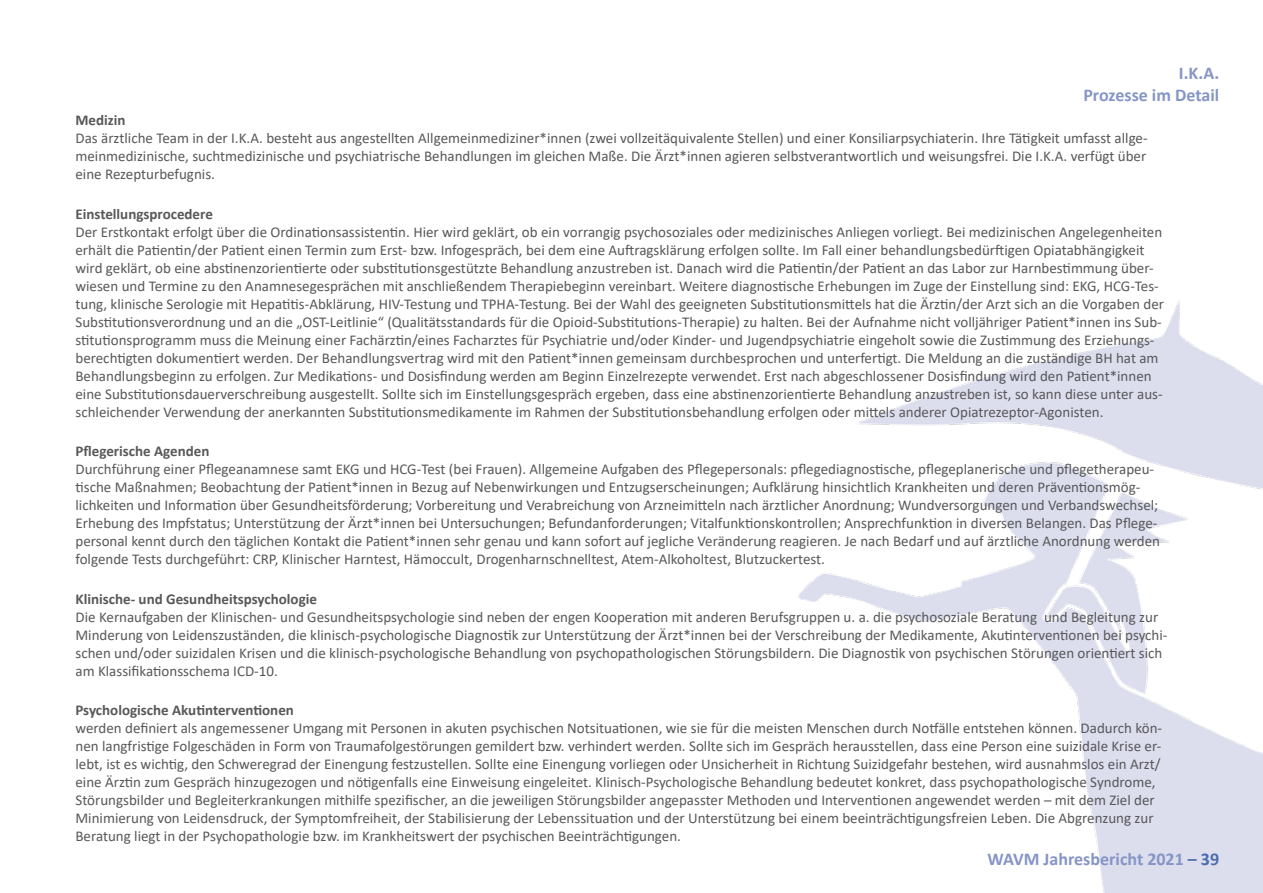
<style>
.page{position:relative;width:1263px;height:893px;background:#fff}
.page>*{position:absolute;margin:0;border:0;box-sizing:border-box;transform-origin:0 0}
.t1{font:700 18px/21.6px "Calibri";color:#8695c6;text-align:right}
.t2{font:15px/18px "Calibri";color:#58585a}
.t3{font:700 15px "Calibri";color:#58585a}
.s1{color:#4c6cae}
</style>
<div class="page">
<img style="left:797px;top:301px;width:466px;height:592px">
<p class="t1" style="left:1083px;top:62px;width:137px">I.K.A.<br>Prozesse im Detail</p>
<p class="t3" style="left:75px;top:109px;width:52px">Medizin</p>
<p class="t2" style="left:75px;top:129px;width:1074px;text-align:justify">Das ärztliche Team in der I.K.A. besteht aus angestellten Allgemeinmediziner*innen (zwei vollzeitäquivalente Stellen) und einer Konsiliarpsychiaterin. Ihre Tätigkeit umfasst allge&shy;meinmedizinische, suchtmedizinische und psychiatrische Behandlungen im gleichen Maße. Die Ärzt*innen agieren selbstverantwortlich und weisungsfrei. Die I.K.A. verfügt über eine Rezepturbefugnis.</p>
<p class="t3" style="left:75px;top:203px;width:139px">Einstellungsprocedere</p>
<p class="t2" style="left:75px;top:222px;width:1090px">Der Erstkontakt erfolgt über die Ordinationsassistentin. Hier wird geklärt, ob ein vorrangig psychosoziales oder medizinisches Anliegen vorliegt. Bei medizinischen Angelegenheiten erhält die Patientin/der Patient einen Termin zum Erst- bzw. Infogespräch, bei dem eine Auftragsklärung erfolgen sollte. Im Fall einer behandlungsbedürftigen Opiatabhängigkeit wird geklärt, ob eine abstinenzorientierte oder substitutionsgestützte Behandlung anzustreben ist. Danach wird die Patientin/der Patient an das Labor zur Harnbestimmung über&shy;wiesen und Termine zu den Anamnesegesprächen mit anschließendem Therapiebeginn vereinbart. Weitere diagnostische Erhebungen im Zuge der Einstellung sind: EKG, HCG-Tes&shy;tung, klinische Serologie mit Hepatitis-Abklärung, HIV-Testung und TPHA-Testung. Bei der Wahl des geeigneten Substitutionsmittels hat die Ärztin/der Arzt sich an die Vorgaben der Substitutionsverordnung und an die „OST-Leitlinie“ (Qualitätsstandards für die Opioid-Substitutions-Therapie) zu halten. Bei der Aufnahme nicht volljähriger Patient*innen ins Sub&shy;stitutionsprogramm muss die Meinung einer Fachärztin/eines Facharztes für Psychiatrie und/oder Kinder- und Jugendpsychiatrie eingeholt sowie die Zustimmung des Erziehungs&shy;berechtigten dokumentiert werden. Der Behandlungsvertrag wird mit den Patient*innen gemeinsam durchbesprochen und unterfertigt. Die Meldung an die zuständige BH hat am Behandlungsbeginn zu erfolgen. Zur Medikations- und Dosisfindung werden am Beginn Einzelrezepte verwendet. Erst nach abgeschlossener Dosisfindung wird den Patient*innen eine Substitutionsdauerverschreibung ausgestellt. Sollte sich im Einstellungsgespräch ergeben, dass eine abstinenzorientierte Behandlung anzustreben ist, so kann diese unter aus&shy;schleichender Verwendung der anerkannten Substitutionsmedikamente im Rahmen der Substitutionsbehandlung erfolgen oder mittels anderer Opiatrezeptor-Agonisten.</p>
<p class="t3" style="left:75px;top:441px;width:136px">Pflegerische Agenden</p>
<p class="t2" style="left:75px;top:460px;width:1086px">Durchführung einer Pflegeanamnese samt EKG und HCG-Test (bei Frauen). Allgemeine Aufgaben des Pflegepersonals: pflegediagnostische, pflegeplanerische und pflegetherapeu&shy;tische Maßnahmen; Beobachtung der Patient*innen in Bezug auf Nebenwirkungen und Entzugserscheinungen; Aufklärung hinsichtlich Krankheiten und deren Präventionsmög&shy;lichkeiten und Information über Gesundheitsförderung; Vorbereitung und Verabreichung von Arzneimitteln nach ärztlicher Anordnung; Wundversorgungen und Verbandswechsel; Erhebung des Impfstatus; Unterstützung der Ärzt*innen bei Untersuchungen; Befundanforderungen; Vitalfunktionskontrollen; Ansprechfunktion in diversen Belangen. Das Pflege&shy;personal kennt durch den täglichen Kontakt die Patient*innen sehr genau und kann sofort auf jegliche Veränderung reagieren. Je nach Bedarf und auf ärztliche Anordnung werden folgende Tests durchgeführt: CRP, Klinischer Harntest, Hämoccult, Drogenharnschnelltest, Atem-Alkoholtest, Blutzuckertest.</p>
<p class="t3" style="left:75px;top:588px;width:243px">Klinische- und Gesundheitspsychologie</p>
<p class="t2" style="left:75px;top:607px;width:1093px">Die Kernaufgaben der Klinischen- und Gesundheitspsychologie sind neben der engen Kooperation mit anderen Berufsgruppen u. a. die psychosoziale Beratung und Begleitung zur Minderung von Leidenszuständen, die klinisch-psychologische Diagnostik zur Unterstützung der Ärzt*innen bei der Verschreibung der Medikamente, Akutinterventionen bei psychi&shy;schen und/oder suizidalen Krisen und die klinisch-psychologische Behandlung von psychopathologischen Störungsbildern. Die Diagnostik von psychischen Störungen orientiert sich am Klassifikationsschema ICD-10.</p>
<p class="t3" style="left:75px;top:700px;width:220px">Psychologische Akutinterventionen</p>
<p class="t2" style="left:75px;top:719px;width:1088px">werden definiert als angemessener Umgang mit Personen in akuten psychischen Notsituationen, wie sie für die meisten Menschen durch Notfälle entstehen können. Dadurch kön&shy;nen langfristige Folgeschäden in Form von Traumafolgestörungen gemildert bzw. verhindert werden. Sollte sich im Gespräch herausstellen, dass eine Person eine suizidale Krise er&shy;lebt, ist es wichtig, den Schweregrad der Einengung festzustellen. Sollte eine Einengung vorliegen oder Unsicherheit in Richtung Suizidgefahr bestehen, wird ausnahmslos ein Arzt/ eine Ärztin zum Gespräch hinzugezogen und nötigenfalls eine Einweisung eingeleitet. Klinisch-Psychologische Behandlung bedeutet konkret, dass psychopathologische Syndrome, Störungsbilder und Begleiterkrankungen mithilfe spezifischer, an die jeweiligen Störungsbilder angepasster Methoden und Interventionen angewendet werden – mit dem Ziel der Minimierung von Leidensdruck, der Symptomfreiheit, der Stabilisierung der Lebenssituation und der Unterstützung bei einem beeinträchtigungsfreien Leben. Die Abgrenzung zur Beratung liegt in der Psychopathologie bzw. im Krankheitswert der psychischen Beeinträchtigungen.</p>
<p class="t1" style="left:988px;top:848px;width:233px">WAVM Jahresbericht 2021 <span class="s1">– 39</span></p>
</div>
